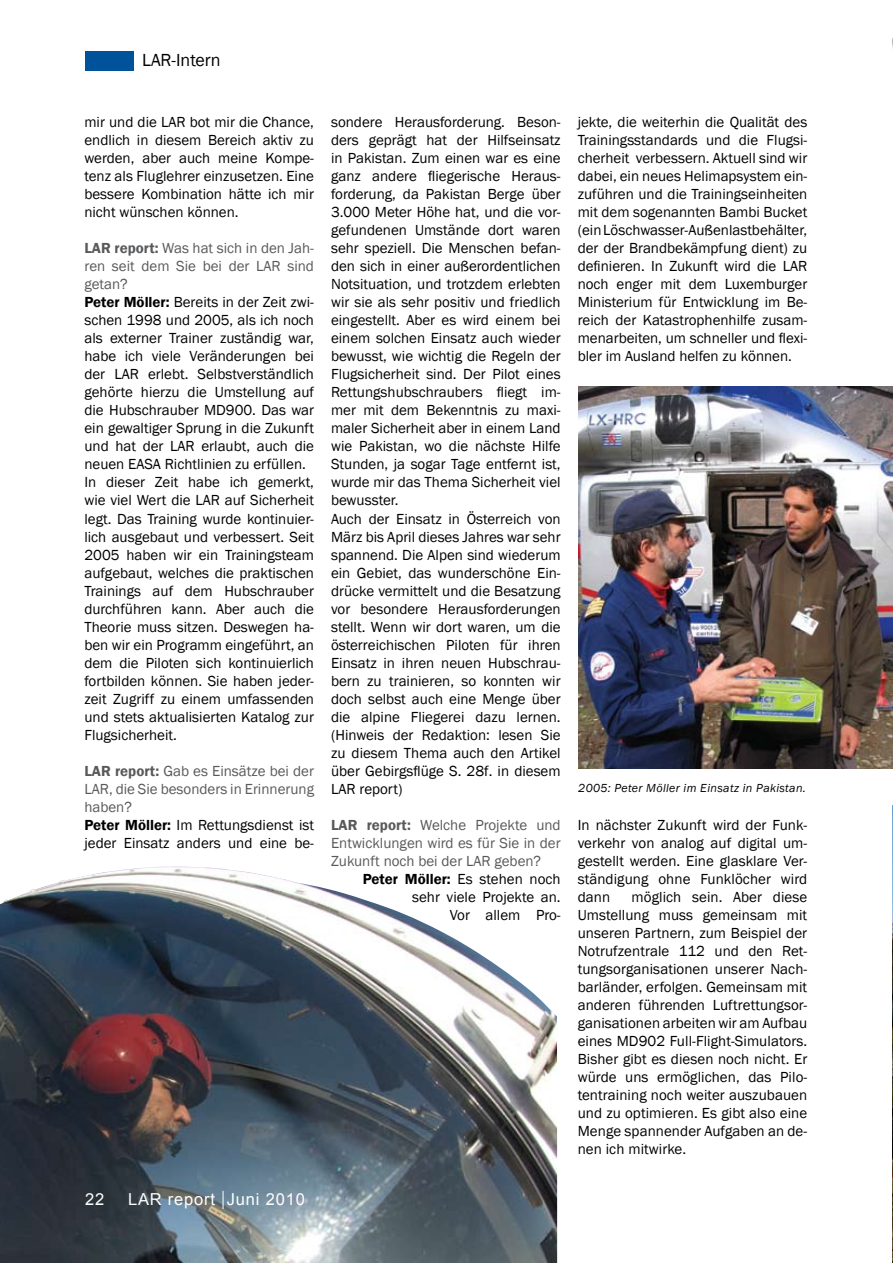
<style>
.page{position:relative;width:893px;height:1263px;background:#fff}
.page>*{position:absolute;margin:0;border:0;box-sizing:border-box;transform-origin:0 0}
.t1{font:18px "Franklin Gothic";color:#000}
.t2{font:16.5px "Arial";letter-spacing:.05em;color:#fff}
.t3{font:15px/18px "Franklin Gothic";color:#000;text-align:justify}
.t4{font:15px/18px "Franklin Gothic";color:#58595b}
.t5{font:italic 12px "Franklin Gothic";letter-spacing:.03em;color:#000}
.s1{font-weight:600;color:#58595b}
.s2{color:#58595b}
.s3{font-weight:600}
.s4{font-weight:600;color:#000}
.s5{color:#000}
</style>
<div class="page">
<img style="left:0;top:867px;width:557px;height:396px">
<div style="left:85px;top:51px;width:49px;height:20px;background:#00539b"></div>
<img style="left:892px;top:806px;width:1px;height:457px">
<svg style="left:223px;top:1191px;width:1px;height:18px"></svg>
<img style="left:578px;top:386px;width:315px;height:383px">
<p class="t1" style="left:142px;top:49px;width:80px">LAR-Intern</p>
<p class="t3" style="left:84px;top:114px;width:231px">mir und die LAR bot mir die Chance, endlich in diesem Bereich aktiv zu werden, aber auch meine Kompe&shy;tenz als Fluglehrer einzusetzen. Eine bessere Kombination hätte ich mir nicht wünschen können.</p>
<p class="t3" style="left:84px;top:240px;width:231px;text-align:left"><span class="s1">LAR report:</span> <span class="s2">Was hat sich in den Jah&shy;ren seit dem Sie bei der LAR sind getan?<br></span><span class="s3">Peter Möller:</span> Bereits in der Zeit zwi&shy;schen 1998 und 2005, als ich noch als externer Trainer zuständig war, habe ich viele Veränderungen bei der LAR erlebt. Selbstverständlich gehörte hierzu die Umstellung auf die Hubschrauber MD900. Das war ein gewaltiger Sprung in die Zukunft und hat der LAR erlaubt, auch die neuen EASA Richtlinien zu erfüllen.<br>In dieser Zeit habe ich gemerkt, wie viel Wert die LAR auf Sicherheit legt. Das Training wurde kontinuier&shy;lich ausgebaut und verbessert. Seit 2005 haben wir ein Trainingsteam aufgebaut, welches die praktischen Trainings auf dem Hubschrauber durchführen kann. Aber auch die Theorie muss sitzen. Deswegen ha&shy;ben wir ein Programm eingeführt, an dem die Piloten sich kontinuierlich fortbilden können. Sie haben jeder&shy;zeit Zugriff zu einem umfassenden und stets aktualisierten Katalog zur Flugsicherheit.</p>
<p class="t4" style="left:84px;top:762px;width:231px"><span class="s3">LAR report:</span> Gab es Einsätze bei der<br>LAR, die Sie besonders in Erinnerung haben?<br><span class="s4">Peter Möller:</span> <span class="s5">Im Rettungsdienst ist jeder Einsatz anders und eine be-</span></p>
<p class="t2" style="left:85px;top:1188px;width:21px">22</p>
<p class="t2" style="left:128px;top:1188px;width:178px">LAR report Juni 2010</p>
<p class="t3" style="left:331px;top:114px;width:231px;text-align:left">sondere Herausforderung. Beson&shy;ders geprägt hat der Hilfseinsatz in Pakistan. Zum einen war es eine ganz andere fliegerische Heraus&shy;forderung, da Pakistan Berge über 3.000 Meter Höhe hat, und die vor&shy;gefundenen Umstände dort waren sehr speziell. Die Menschen befan&shy;den sich in einer außerordentlichen Notsituation, und trotzdem erlebten wir sie als sehr positiv und friedlich eingestellt. Aber es wird einem bei einem solchen Einsatz auch wieder bewusst, wie wichtig die Regeln der Flugsicherheit sind. Der Pilot eines Rettungshubschraubers fliegt im&shy;mer mit dem Bekenntnis zu maxi&shy;maler Sicherheit aber in einem Land wie Pakistan, wo die nächste Hilfe Stunden, ja sogar Tage entfernt ist, wurde mir das Thema Sicherheit viel bewusster.<br>Auch der Einsatz in Österreich von März bis April dieses Jahres war sehr spannend. Die Alpen sind wiederum ein Gebiet, das wunderschöne Ein&shy;drücke vermittelt und die Besatzung vor besondere Herausforderungen stellt. Wenn wir dort waren, um die österreichischen Piloten für ihren Einsatz in ihren neuen Hubschrau&shy;bern zu trainieren, so konnten wir doch selbst auch eine Menge über die alpine Fliegerei dazu lernen. (Hinweis der Redaktion: lesen Sie zu diesem Thema auch den Artikel über Gebirgsflüge S. 28f. in diesem LAR report)</p>
<p class="t4" style="left:331px;top:816px;width:231px;text-align:justify"><span class="s3">LAR report:</span> Welche Projekte und Entwicklungen wird es für Sie in der Zukunft noch bei der LAR geben?</p>
<p class="t3" style="left:363px;top:870px;width:199px;text-align:right"><span class="s3">Peter Möller:</span> Es stehen noch sehr viele Projekte an.<br>Vor allem Pro-</p>
<p class="t3" style="left:578px;top:114px;width:231px">jekte, die weiterhin die Qualität des Trainingsstandards und die Flugsi&shy;cherheit verbessern. Aktuell sind wir dabei, ein neues Helimapsystem ein&shy;zuführen und die Trainingseinheiten mit dem sogenannten Bambi Bucket (ein Löschwasser-Außenlastbehälter, der der Brandbekämpfung dient) zu definieren. In Zukunft wird die LAR noch enger mit dem Luxemburger Ministerium für Entwicklung im Be&shy;reich der Katastrophenhilfe zusam&shy;menarbeiten, um schneller und flexi&shy;bler im Ausland helfen zu können.</p>
<p class="t5" style="left:578px;top:781px;width:229px">2005: Peter Möller im Einsatz in Pakistan.</p>
<p class="t3" style="left:578px;top:816px;width:231px">In nächster Zukunft wird der Funk&shy;verkehr von analog auf digital um&shy;gestellt werden. Eine glasklare Ver&shy;ständigung ohne Funklöcher wird dann</p>
<p class="t3" style="left:578px;top:888px;width:231px;text-indent:54px">möglich sein. Aber diese Umstellung muss gemeinsam mit unseren Partnern, zum Beispiel der Notrufzentrale 112 und den Ret&shy;tungsorganisationen unserer Nach&shy;barländer, erfolgen. Gemeinsam mit anderen führenden Luftrettungsor&shy;ganisationen arbeiten wir am Aufbau eines MD902 Full-Flight-Simulators.<br>Bisher gibt es diesen noch nicht. Er würde uns ermöglichen, das Pilo&shy;tentraining noch weiter auszubauen und zu optimieren. Es gibt also eine Menge spannender Aufgaben an de&shy;nen ich mitwirke.</p>
</div>
